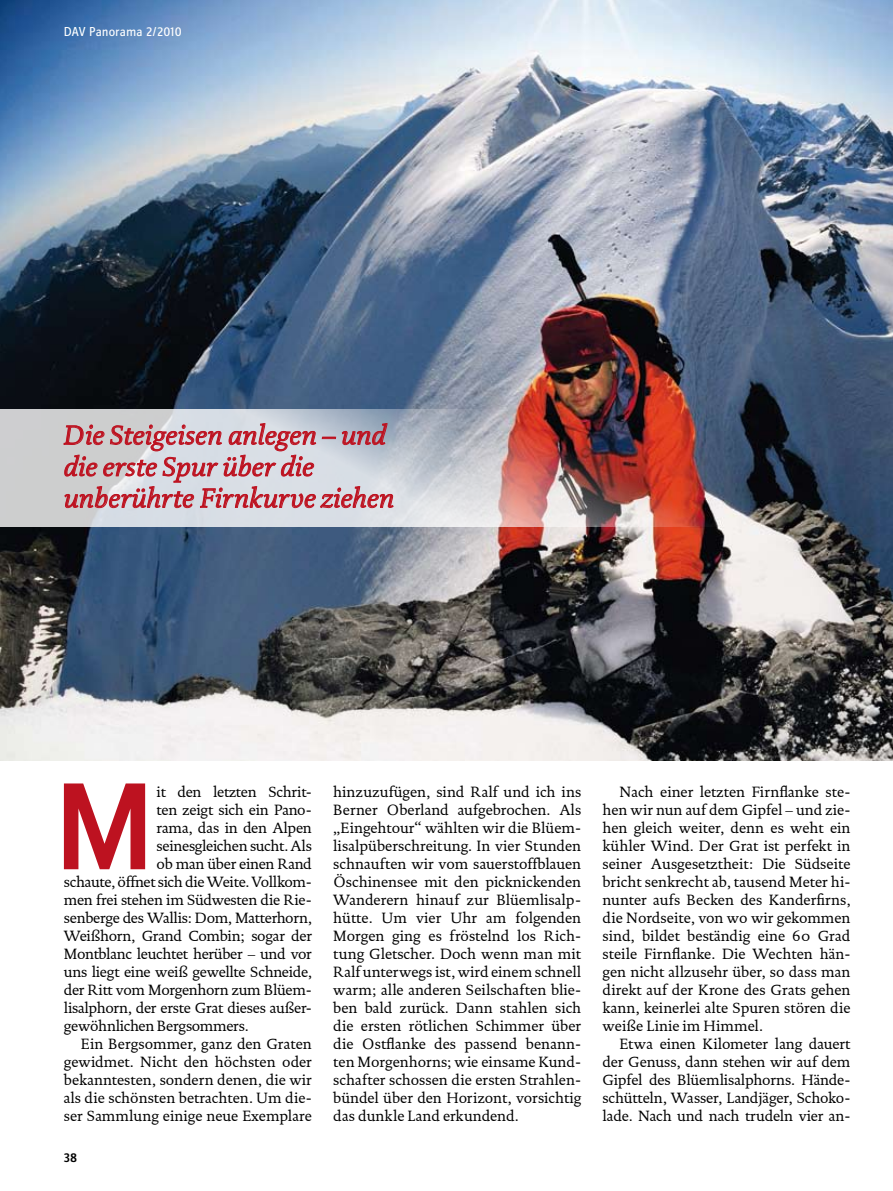
<style>
.page{position:relative;width:893px;height:1191px;background:#fff}
.page>*{position:absolute;margin:0;border:0;box-sizing:border-box;transform-origin:0 0}
.t1{font:128.55px "Zine Sans Dis Medium Roman Tf";color:#bd1220}
.t2{font:italic 27px/31.5px "DTL Documenta ST";letter-spacing:.01em;color:#bd1220}
.t3{font:15px/18px "DTL Documenta ST";letter-spacing:-.015em;color:#000;text-align:justify}
.t4{font:13.5px "Zine Sans Dis";color:#fff}
.t5{font:500 13.5px "Zine Sans Dis";color:#000}
</style>
<div class="page">
<img style="left:0;top:0;width:893px;height:761px">
<img style="left:0;top:409px;width:783px;height:117px">
<svg style="left:63px;top:423px;width:331px;height:92px;background:#cfb6be"></svg>
<p class="t4" style="left:64px;top:25px;width:119px">DAV Panorama 2/2010</p>
<h2 class="t2" style="left:64px;top:419px;width:332px">Die Steigeisen anlegen – und die erste Spur über die unberührte Firnkurve ziehen</h2>
<h1 class="t1" style="left:55px;top:758px;width:101px">M</h1>
<p class="t3" style="left:157px;top:783px;width:157px">it den letzten Schrit-</p>
<p class="t3" style="left:157px;top:801px;width:157px">ten zeigt sich ein Pano-</p>
<p class="t3" style="left:157px;top:819px;width:157px">rama, das in den Alpen</p>
<p class="t3" style="left:157px;top:837px;width:157px">seinesgleichen sucht. Als</p>
<p class="t3" style="left:157px;top:855px;width:157px">ob man über einen Rand</p>
<p class="t3" style="left:64px;top:873px;width:250px">schaute, öffnet sich die Weite. Vollkom-</p>
<p class="t3" style="left:64px;top:891px;width:250px">men frei stehen im Südwesten die Rie-</p>
<p class="t3" style="left:64px;top:909px;width:250px">senberge des Wallis: Dom, Matterhorn,</p>
<p class="t3" style="left:64px;top:927px;width:250px">Weißhorn, Grand Combin; sogar der</p>
<p class="t3" style="left:64px;top:945px;width:250px">Montblanc leuchtet herüber – und vor</p>
<p class="t3" style="left:64px;top:963px;width:250px">uns liegt eine weiß gewellte Schneide,</p>
<p class="t3" style="left:64px;top:981px;width:250px">der Ritt vom Morgenhorn zum Blüem-</p>
<p class="t3" style="left:64px;top:999px;width:250px">lisalphorn, der erste Grat dieses außer-</p>
<p class="t3" style="left:64px;top:1017px;width:186px">gewöhnlichen Bergsommers.</p>
<p class="t3" style="left:81px;top:1035px;width:233px">Ein Bergsommer, ganz den Graten</p>
<p class="t3" style="left:64px;top:1053px;width:249px">gewidmet. Nicht den höchsten oder</p>
<p class="t3" style="left:64px;top:1071px;width:249px">bekanntesten, sondern denen, die wir</p>
<p class="t3" style="left:64px;top:1089px;width:250px">als die schönsten betrachten. Um die-</p>
<p class="t3" style="left:64px;top:1107px;width:250px">ser Sammlung einige neue Exemplare</p>
<p class="t5" style="left:64px;top:1150px;width:15px">38</p>
<p class="t3" style="left:333px;top:783px;width:250px">hinzuzufügen, sind Ralf und ich ins Berner Oberland aufgebrochen. Als „Eingehtour“ wählten wir die Blüem&shy;lisalpüberschreitung. In vier Stunden schnauften wir vom sauerstoffblauen Öschinensee mit den picknickenden Wanderern hinauf zur Blüemlisalp&shy;hütte. Um vier Uhr am folgenden Morgen ging es fröstelnd los Rich&shy;tung Gletscher. Doch wenn man mit Ralf unterwegs ist, wird einem schnell warm; alle anderen Seilschaften blie&shy;ben bald zurück. Dann stahlen sich die ersten rötlichen Schimmer über die Ostflanke des passend benann&shy;ten Morgenhorns; wie einsame Kund&shy;schafter schossen die ersten Strahlen&shy;bündel über den Horizont, vorsichtig das dunkle Land erkundend.</p>
<p class="t3" style="left:602px;top:783px;width:250px;text-indent:17px">Nach einer letzten Firnflanke ste&shy;hen wir nun auf dem Gipfel – und zie&shy;hen gleich weiter, denn es weht ein kühler Wind. Der Grat ist perfekt in seiner Ausgesetztheit: Die Südseite bricht senkrecht ab, tausend Meter hi&shy;nunter aufs Becken des Kanderfirns, die Nordseite, von wo wir gekommen sind, bildet beständig eine 60 Grad steile Firnflanke. Die Wechten hän&shy;gen nicht allzusehr über, so dass man direkt auf der Krone des Grats gehen kann, keinerlei alte Spuren stören die weiße Linie im Himmel.</p>
<p class="t3" style="left:602px;top:1035px;width:250px;text-indent:17px">Etwa einen Kilometer lang dauert der Genuss, dann stehen wir auf dem Gipfel des Blüemlisalphorns. Hände&shy;schütteln, Wasser, Landjäger, Schoko&shy;lade. Nach und nach trudeln vier an-</p>
</div>
